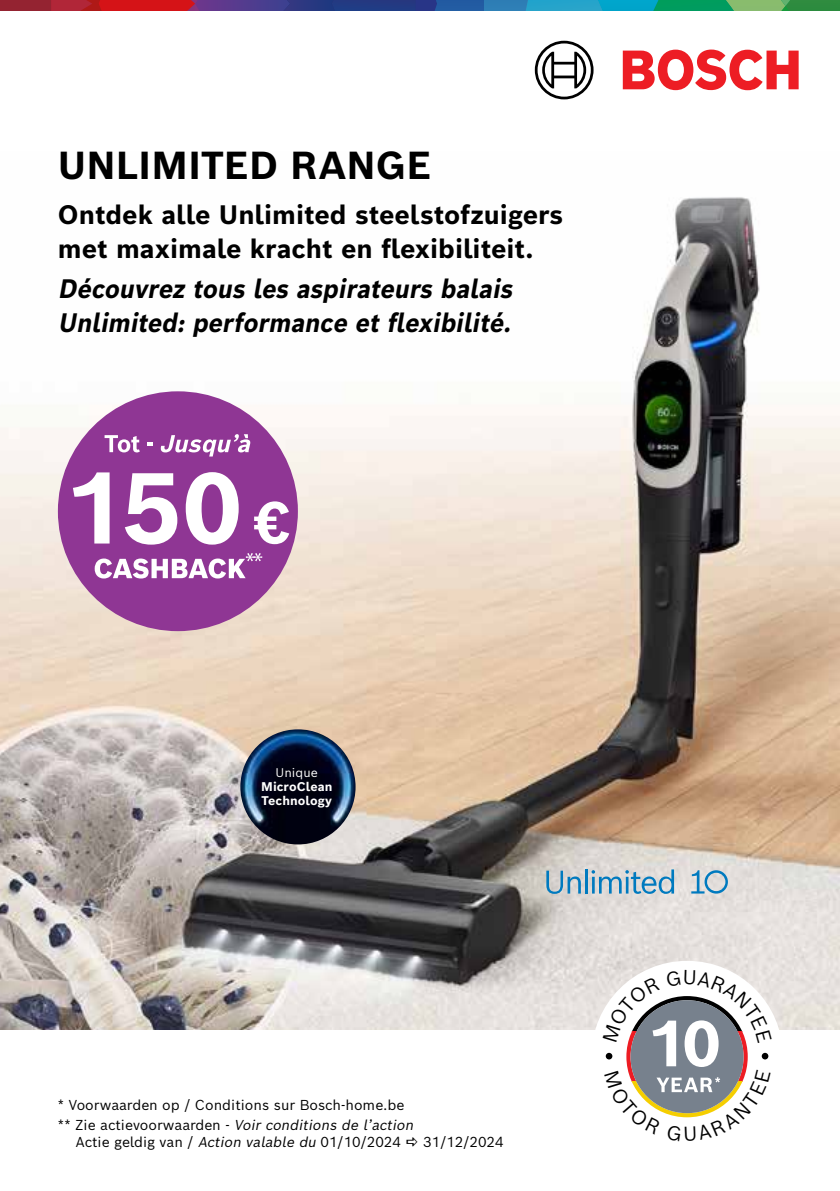
<style>
.page{position:relative;width:840px;height:1191px;background:#fff}
.page>*{position:absolute;margin:0;border:0;box-sizing:border-box;transform-origin:0 0}
.t1{font:700 98.2px "Bosch Sans";color:#fff}
.t2{font:700 38px "Bosch Sans";letter-spacing:.005em;color:#000}
.t3{font:700 26px/34px "Bosch Sans";color:#000}
.t4{font:italic 700 26px/34px "Bosch Sans";color:#000;scale:.93 1}
.t5{font:14px/20px "Bosch Sans";color:#000}
.t6{font:700 12.2px/13.2px "Bosch Sans";letter-spacing:.005em;color:#fff}
.t7{font:12.2px "Bosch Sans";color:#fff}
.s1{font-size:58px}
.s2{font-style:italic}
</style>
<div class="page">
<img style="left:0;top:197px;width:839px;height:832px">
<svg style="left:0;top:0;width:839px;height:10px;background:#4e5f74"></svg>
<svg style="left:622px;top:50px;width:176px;height:40px"></svg>
<svg style="left:534px;top:41px;width:59px;height:58px"></svg>
<div style="left:58px;top:391px;width:240px;height:240px;background:#8f3694;border-radius:50%"></div>
<svg style="left:104px;top:435px;width:36px;height:17px"></svg>
<svg style="left:147px;top:443px;width:6px;height:3px"></svg>
<svg style="left:160px;top:434px;width:91px;height:22px"></svg>
<svg style="left:95px;top:553px;width:167px;height:25px"></svg>
<div style="left:591px;top:960px;width:191px;height:192px;background:#fff;border-radius:50%"></div>
<svg style="left:546px;top:870px;width:34px;height:24px"></svg>
<hr style="left:584px;top:869px;width:3px;height:24px;background:#007abf">
<svg style="left:591px;top:869px;width:82px;height:25px;background:#9fbed0"></svg>
<svg style="left:691px;top:870px;width:36px;height:23px"></svg>
<img style="left:240px;top:729px;width:115px;height:115px;border-radius:58px">
<svg style="left:602px;top:970px;width:169px;height:148px"></svg>
<h2 class="t2" style="left:58px;top:133px;width:375px">UNLIMITED RANGE</h2>
<h3 class="t3" style="left:58px;top:195px;width:506px">Ontdek alle Unlimited steelstofzuigers met maximale kracht en flexibiliteit.</h3>
<h3 class="t4" style="left:58px;top:269px;width:497px">Découvreztouslesaspirateursbalais<br>Unlimited:performance etflexibilité.</h3>
<h1 class="t1" style="left:66px;top:425px;width:225px">150 <span class="s1">€</span></h1>
<p class="t7" style="left:275px;top:762px;width:44px">Unique</p>
<p class="t6" style="left:261px;top:779px;width:73px">MicroClean<br>Technology</p>
<p class="t5" style="left:58px;top:1093px;width:360px">* Voorwaarden op / Conditions sur Bosch-home.be<br>* * Z i e act i evo o rw aa rd e n - <span class="s2">Voirconditions de l’action</span></p>
<p class="t5" style="left:76px;top:1130px;width:326px">Actie geldig van / <span class="s2">Action valable du</span> 01/10/2024</p>
<p class="t5" style="left:423px;top:1130px;width:82px">31/12/2024</p>
</div>
